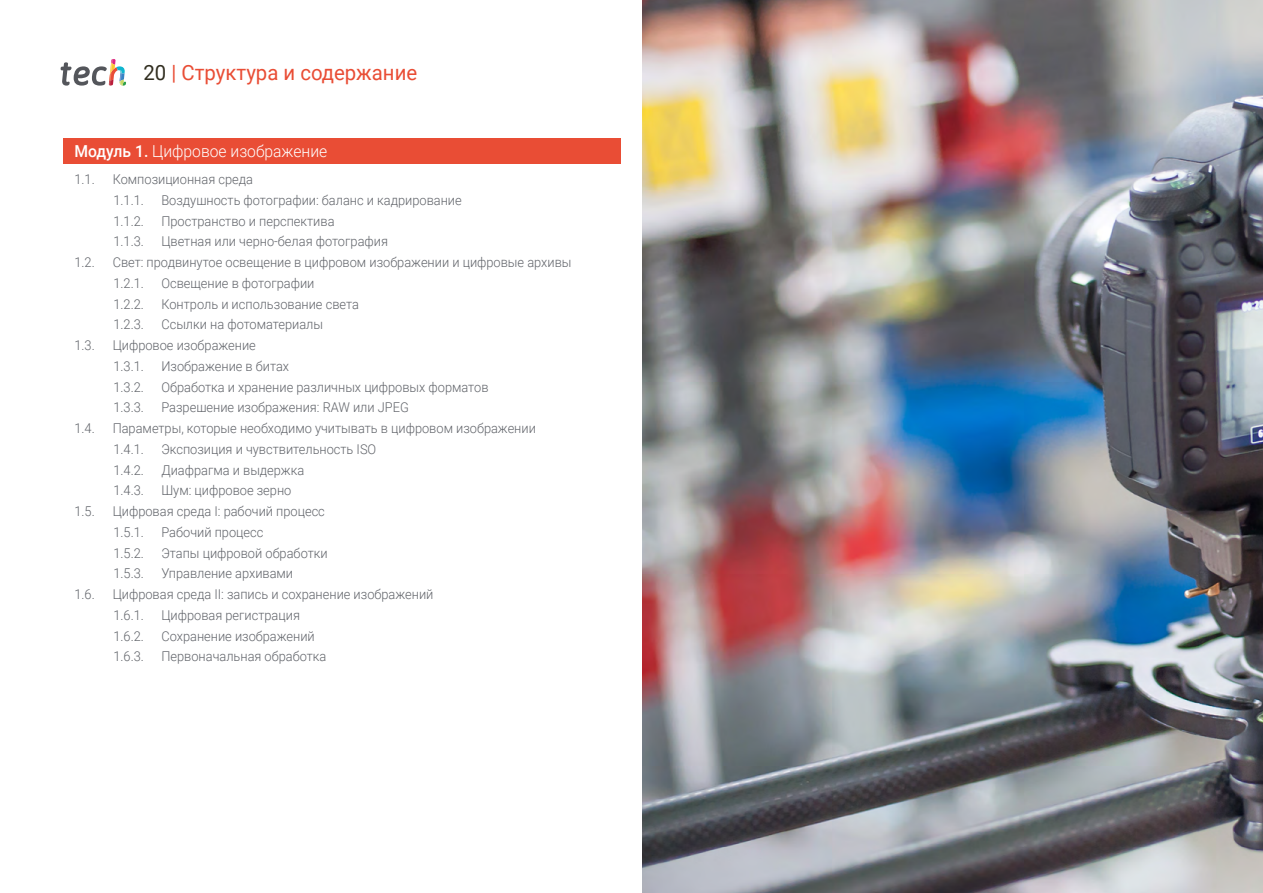
<style>
.page{position:relative;width:1263px;height:893px;background:#fff}
.page>*{position:absolute;margin:0;border:0;box-sizing:border-box;transform-origin:0 0}
.t1{font:21px "Roboto";color:#e94d35}
.t2{font:300 16.5px "Roboto";color:#fff;scale:.95 1}
.t3{font:300 13.5px/20.7px "Roboto";color:#61646a;scale:.95 1}
.s1{color:#312e20}
.s2{font-weight:500}
</style>
<div class="page">
<svg style="left:61px;top:59px;width:65px;height:27px"></svg>
<div style="left:63px;top:138px;width:558px;height:25px;background:#e94d35"></div>
<img style="left:642px;top:0;width:621px;height:893px">
<h1 class="t1" style="left:144px;top:57px;width:275px"><span class="s1">20</span> | Структура и содержание</h1>
<p class="t2" style="left:74px;top:140px;width:268px"><span class="s2">Модуль 1.</span> Цифровое изображение</p>
<p class="t3" style="left:74px;top:168px;width:23px">1.1.</p>
<p class="t3" style="left:113px;top:168px;width:149px">Композиционная среда<br>1.1.1.</p>
<p class="t3" style="left:161px;top:189px;width:318px">Воздушность фотографии: баланс и кадрирование</p>
<p class="t3" style="left:113px;top:210px;width:34px">1.1.2.</p>
<p class="t3" style="left:161px;top:210px;width:184px">Пространство и перспектива</p>
<p class="t3" style="left:113px;top:231px;width:34px">1.1.3.</p>
<p class="t3" style="left:161px;top:231px;width:240px">Цветная или черно-белая фотография</p>
<p class="t3" style="left:74px;top:251px;width:23px">1.2.</p>
<p class="t3" style="left:113px;top:251px;width:484px">Свет: продвинутое освещение в цифровом изображении и цифровые архивы<br>1.2.1.</p>
<p class="t3" style="left:161px;top:272px;width:163px">Освещение в фотографии</p>
<p class="t3" style="left:113px;top:293px;width:34px">1.2.2.</p>
<p class="t3" style="left:161px;top:293px;width:209px">Контроль и использование света</p>
<p class="t3" style="left:113px;top:314px;width:34px">1.2.3.</p>
<p class="t3" style="left:161px;top:314px;width:172px">Ссылки на фотоматериалы</p>
<p class="t3" style="left:74px;top:334px;width:23px">1.3.</p>
<p class="t3" style="left:113px;top:334px;width:152px">Цифровое изображение<br>1.3.1.</p>
<p class="t3" style="left:161px;top:355px;width:136px">Изображение в битах</p>
<p class="t3" style="left:113px;top:376px;width:34px">1.3.2.</p>
<p class="t3" style="left:161px;top:376px;width:346px">Обработка и хранение различных цифровых форматов</p>
<p class="t3" style="left:113px;top:397px;width:34px">1.3.3.</p>
<p class="t3" style="left:161px;top:397px;width:262px">Разрешение изображения: RAW или JPEG</p>
<p class="t3" style="left:74px;top:417px;width:23px">1.4.</p>
<p class="t3" style="left:113px;top:417px;width:447px">Параметры, которые необходимо учитывать в цифровом изображении<br>1.4.1.</p>
<p class="t3" style="left:161px;top:438px;width:228px">Экспозиция и чувствительность ISO</p>
<p class="t3" style="left:113px;top:459px;width:34px">1.4.2.</p>
<p class="t3" style="left:161px;top:459px;width:152px">Диафрагма и выдержка</p>
<p class="t3" style="left:113px;top:480px;width:34px">1.4.3.</p>
<p class="t3" style="left:161px;top:480px;width:138px">Шум: цифровое зерно</p>
<p class="t3" style="left:74px;top:500px;width:23px">1.5.</p>
<p class="t3" style="left:113px;top:500px;width:225px">Цифровая среда I: рабочий процесс<br>1.5.1.</p>
<p class="t3" style="left:161px;top:521px;width:109px">Рабочий процесс</p>
<p class="t3" style="left:113px;top:542px;width:34px">1.5.2.</p>
<p class="t3" style="left:161px;top:542px;width:176px">Этапы цифровой обработки</p>
<p class="t3" style="left:113px;top:563px;width:34px">1.5.3.</p>
<p class="t3" style="left:161px;top:563px;width:140px">Управление архивами</p>
<p class="t3" style="left:74px;top:583px;width:23px">1.6.</p>
<p class="t3" style="left:113px;top:583px;width:339px">Цифровая среда II: запись и сохранение изображений<br>1.6.1.</p>
<p class="t3" style="left:161px;top:604px;width:147px">Цифровая регистрация</p>
<p class="t3" style="left:113px;top:625px;width:34px">1.6.2.</p>
<p class="t3" style="left:161px;top:625px;width:163px">Сохранение изображений</p>
<p class="t3" style="left:113px;top:646px;width:34px">1.6.3.</p>
<p class="t3" style="left:161px;top:646px;width:175px">Первоначальная обработка</p>
</div>
